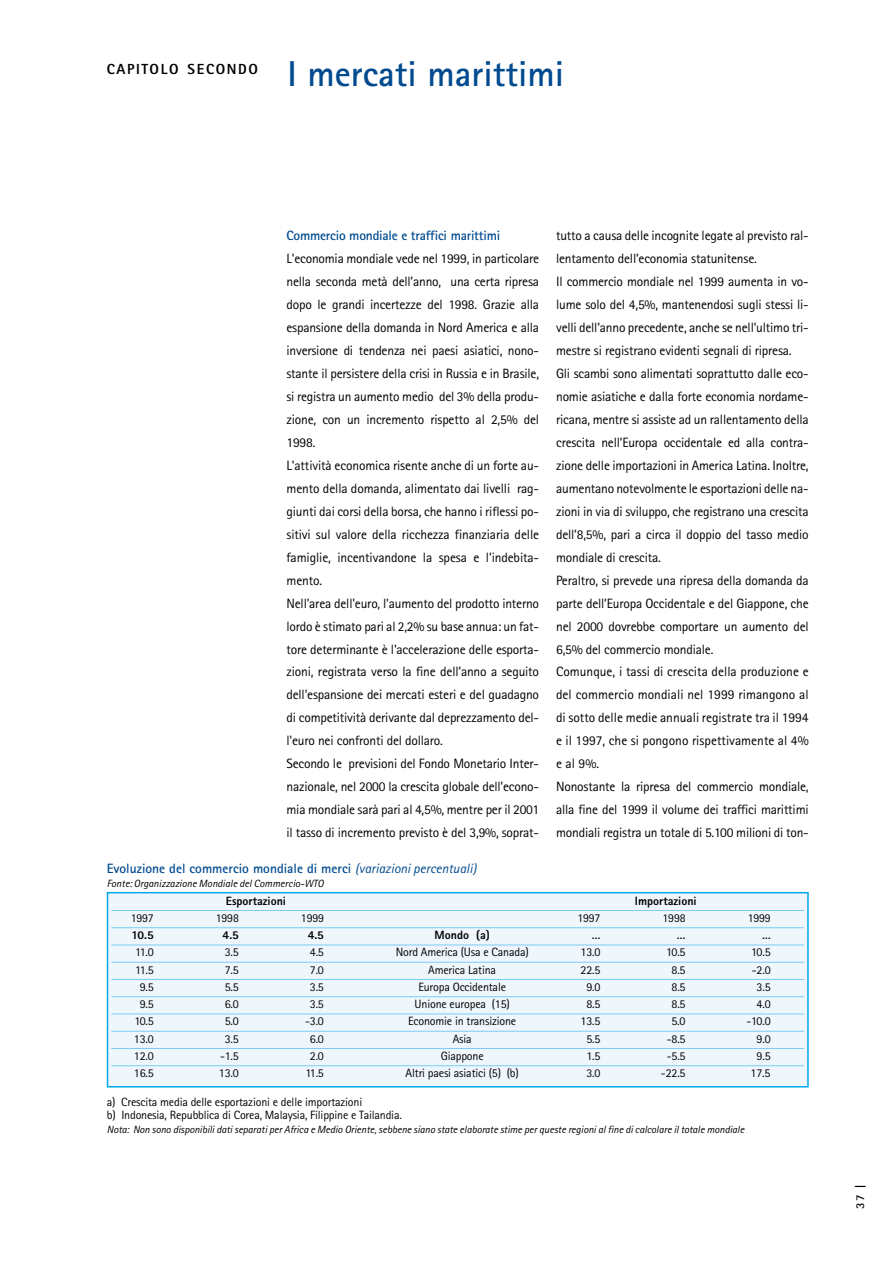
<style>
.page{position:relative;width:893px;height:1263px;background:#fff}
.page>*{position:absolute;margin:0;border:0;box-sizing:border-box;transform-origin:0 0}
.t1{font:700 36px "Rotis Sans Serif";color:#004a8f}
.t2{font:800 14.7px "Rotis Sans Serif";letter-spacing:.11em;color:#000}
.t3{font:13.5px/23px "Rotis Sans Serif";letter-spacing:-.015em;color:#000}
.t4{font:700 13.5px "Rotis Sans Serif";color:#004a8f}
.t5{font:12px/13.5px "Rotis Sans Serif";letter-spacing:-.015em;color:#000}
.t6{font:800 12px "Rotis Sans Serif";color:#000}
.t7{font:700 12px "Rotis Sans Serif";color:#000}
.t8{font:italic 10.5px "Rotis Sans Serif";letter-spacing:-.005em;color:#000}
.s1{font-weight:400;font-style:italic}
</style>
<div class="page">
<div style="left:107px;top:893px;width:701px;height:194px;background:#eff6fc"></div>
<hr style="left:111px;top:910px;width:693px;height:1px;background:#79cef5">
<hr style="left:111px;top:927px;width:693px;height:1px;background:#79cef5">
<hr style="left:111px;top:945px;width:693px;height:1px;background:#79cef5">
<hr style="left:111px;top:962px;width:693px;height:1px;background:#79cef5">
<hr style="left:111px;top:979px;width:693px;height:1px;background:#79cef5">
<hr style="left:111px;top:996px;width:693px;height:1px;background:#79cef5">
<hr style="left:111px;top:1014px;width:693px;height:1px;background:#79cef5">
<hr style="left:111px;top:1031px;width:693px;height:1px;background:#79cef5">
<hr style="left:111px;top:1048px;width:693px;height:1px;background:#79cef5">
<hr style="left:111px;top:1065px;width:693px;height:1px;background:#79cef5">
<div style="left:107px;top:892px;width:701px;height:196px;border:2px solid #00a9eb"></div>
<p class="t2" style="left:107px;top:64px;width:153px">CAPITOLO SECONDO</p>
<h1 class="t1" style="left:287px;top:61px;width:278px">I mercati marittimi</h1>
<p class="t4" style="left:286px;top:231px;width:215px">Commercio mondiale e traffici marittimi</p>
<p class="t3" style="left:286px;top:249px;width:254px">L'economia mondiale vede nel 1999, in particolare nella seconda metà dell’anno, una certa ripresa dopo le grandi incertezze del 1998. Grazie alla espansione della domanda in Nord America e alla inversione di tendenza nei paesi asiatici, nono&shy;stante il persistere della crisi in Russia e in Brasile, si registra un aumento medio del 3% della produ&shy;zione, con un incremento rispetto al 2,5% del 1998.<br>L'attività economica risente anche di un forte au&shy;mento della domanda, alimentato dai livelli rag&shy;giunti dai corsi della borsa, che hanno i riflessi po&shy;sitivi sul valore della ricchezza finanziaria delle famiglie, incentivandone la spesa e l'indebita&shy;mento.<br>Nell'area dell'euro, l'aumento del prodotto interno lordo è stimato pari al 2,2% su base annua: un fat&shy;tore determinante è l'accelerazione delle esporta&shy;zioni, registrata verso la fine dell’anno a seguito dell'espansione dei mercati esteri e del guadagno di competitività derivante dal deprezzamento del&shy;l'euro nei confronti del dollaro.<br>Secondo le previsioni del Fondo Monetario Inter&shy;nazionale, nel 2000 la crescita globale dell’econo&shy;mia mondiale sarà pari al 4,5%, mentre per il 2001 il tasso di incremento previsto è del 3,9%, soprat-</p>
<p class="t4" style="left:107px;top:864px;width:371px">Evoluzione del commercio mondiale di merci <span class="s1">(variazioni percentuali)</span></p>
<p class="t8" style="left:107px;top:879px;width:218px">Fonte: Organizzazione Mondiale del Commercio-WTO</p>
<p class="t3" style="left:556px;top:226px;width:254px">tutto a causa delle incognite legate al previsto ral&shy;lentamento dell’economia statunitense.<br>Il commercio mondiale nel 1999 aumenta in vo&shy;lume solo del 4,5%, mantenendosi sugli stessi li&shy;velli dell’anno precedente, anche se nell’ultimo tri&shy;mestre si registrano evidenti segnali di ripresa.<br>Gli scambi sono alimentati soprattutto dalle eco&shy;nomie asiatiche e dalla forte economia nordame&shy;ricana, mentre si assiste ad un rallentamento della crescita nell’Europa occidentale ed alla contra&shy;zione delle importazioni in America Latina. Inoltre, aumentano notevolmente le esportazioni delle na&shy;zioni in via di sviluppo, che registrano una crescita dell’8,5%, pari a circa il doppio del tasso medio mondiale di crescita.<br>Peraltro, si prevede una ripresa della domanda da parte dell’Europa Occidentale e del Giappone, che nel 2000 dovrebbe comportare un aumento del 6,5% del commercio mondiale.<br>Comunque, i tassi di crescita della produzione e del commercio mondiali nel 1999 rimangono al di sotto delle medie annuali registrate tra il 1994 e il 1997, che si pongono rispettivamente al 4% e al 9%.<br>Nonostante la ripresa del commercio mondiale, alla fine del 1999 il volume dei traffici marittimi mondiali registra un totale di 5.100 milioni di ton-</p>
<p class="t6" style="left:226px;top:896px;width:62px">Esportazioni</p>
<p class="t6" style="left:635px;top:896px;width:63px">Importazioni</p>
<p class="t5" style="left:131px;top:912px;width:24px">1997</p>
<p class="t5" style="left:216px;top:912px;width:24px">1998</p>
<p class="t5" style="left:301px;top:912px;width:24px">1999</p>
<p class="t5" style="left:577px;top:912px;width:24px">1997</p>
<p class="t5" style="left:662px;top:912px;width:24px">1998</p>
<p class="t5" style="left:747px;top:912px;width:24px">1999</p>
<p class="t6" style="left:131px;top:931px;width:24px">10.5</p>
<p class="t6" style="left:223px;top:931px;width:18px">4.5</p>
<p class="t6" style="left:308px;top:931px;width:18px">4.5</p>
<p class="t6" style="left:434px;top:931px;width:57px">Mondo (a)</p>
<p class="t6" style="left:592px;top:931px;width:10px">…</p>
<p class="t6" style="left:677px;top:931px;width:10px">…</p>
<p class="t6" style="left:762px;top:931px;width:10px">…</p>
<p class="t5" style="left:135px;top:947px;width:20px">11.0</p>
<p class="t5" style="left:225px;top:947px;width:16px">3.5</p>
<p class="t5" style="left:310px;top:947px;width:16px">4.5</p>
<p class="t5" style="left:396px;top:947px;width:134px">Nord America (Usa e Canada)</p>
<p class="t5" style="left:580px;top:947px;width:21px">13.0</p>
<p class="t5" style="left:666px;top:947px;width:21px">10.5</p>
<p class="t5" style="left:751px;top:947px;width:21px">10.5</p>
<p class="t5" style="left:135px;top:964px;width:20px">11.5</p>
<p class="t5" style="left:225px;top:964px;width:16px">7.5</p>
<p class="t5" style="left:310px;top:964px;width:16px">7.0</p>
<p class="t5" style="left:428px;top:964px;width:69px">America Latina</p>
<p class="t5" style="left:580px;top:964px;width:21px">22.5</p>
<p class="t5" style="left:671px;top:964px;width:16px">8.5</p>
<p class="t5" style="left:751px;top:964px;width:20px">-2.0</p>
<p class="t5" style="left:140px;top:981px;width:16px">9.5</p>
<p class="t5" style="left:225px;top:981px;width:16px">5.5</p>
<p class="t5" style="left:310px;top:981px;width:16px">3.5</p>
<p class="t5" style="left:418px;top:981px;width:89px">Europa Occidentale</p>
<p class="t5" style="left:586px;top:981px;width:16px">9.0</p>
<p class="t5" style="left:671px;top:981px;width:16px">8.5</p>
<p class="t5" style="left:756px;top:981px;width:16px">3.5</p>
<p class="t5" style="left:140px;top:999px;width:16px">9.5</p>
<p class="t5" style="left:225px;top:999px;width:16px">6.0</p>
<p class="t5" style="left:310px;top:999px;width:16px">3.5</p>
<p class="t5" style="left:414px;top:999px;width:97px">Unione europea (15)</p>
<p class="t5" style="left:586px;top:999px;width:16px">8.5</p>
<p class="t5" style="left:671px;top:999px;width:16px">8.5</p>
<p class="t5" style="left:756px;top:999px;width:16px">4.0</p>
<p class="t5" style="left:134px;top:1016px;width:21px">10.5</p>
<p class="t5" style="left:225px;top:1016px;width:16px">5.0</p>
<p class="t5" style="left:305px;top:1016px;width:20px">-3.0</p>
<p class="t5" style="left:408px;top:1016px;width:109px">Economie in transizione</p>
<p class="t5" style="left:580px;top:1016px;width:21px">13.5</p>
<p class="t5" style="left:671px;top:1016px;width:16px">5.0</p>
<p class="t5" style="left:746px;top:1016px;width:26px">-10.0</p>
<p class="t5" style="left:134px;top:1033px;width:21px">13.0</p>
<p class="t5" style="left:225px;top:1033px;width:16px">3.5</p>
<p class="t5" style="left:310px;top:1033px;width:16px">6.0</p>
<p class="t5" style="left:452px;top:1033px;width:21px">Asia</p>
<p class="t5" style="left:586px;top:1033px;width:16px">5.5</p>
<p class="t5" style="left:666px;top:1033px;width:20px">-8.5</p>
<p class="t5" style="left:756px;top:1033px;width:16px">9.0</p>
<p class="t5" style="left:134px;top:1050px;width:21px">12.0</p>
<p class="t5" style="left:220px;top:1050px;width:20px">-1.5</p>
<p class="t5" style="left:310px;top:1050px;width:16px">2.0</p>
<p class="t5" style="left:441px;top:1050px;width:44px">Giappone</p>
<p class="t5" style="left:586px;top:1050px;width:16px">1.5</p>
<p class="t5" style="left:666px;top:1050px;width:20px">-5.5</p>
<p class="t5" style="left:756px;top:1050px;width:16px">9.5</p>
<p class="t5" style="left:134px;top:1068px;width:21px">16.5</p>
<p class="t5" style="left:219px;top:1068px;width:21px">13.0</p>
<p class="t5" style="left:305px;top:1068px;width:20px">11.5</p>
<p class="t5" style="left:405px;top:1068px;width:115px">Altri paesi asiatici (5) (b)</p>
<p class="t5" style="left:586px;top:1068px;width:16px">3.0</p>
<p class="t5" style="left:661px;top:1068px;width:26px">-22.5</p>
<p class="t5" style="left:750px;top:1068px;width:21px">17.5</p>
<p class="t5" style="left:107px;top:1096px;width:296px">a) Crescita media delle esportazioni e delle importazioni<br>b) Indonesia, Repubblica di Corea, Malaysia, Filippine e Tailandia.</p>
<p class="t8" style="left:107px;top:1125px;width:639px">Nota: Non sono disponibili dati separati per Africa e Medio Oriente, sebbene siano state elaborate stime per queste regioni al fine di calcolare il totale mondiale</p>
<p class="t7" style="left:855px;top:1209px;width:25px;rotate:-90deg">37 |</p>
</div>
